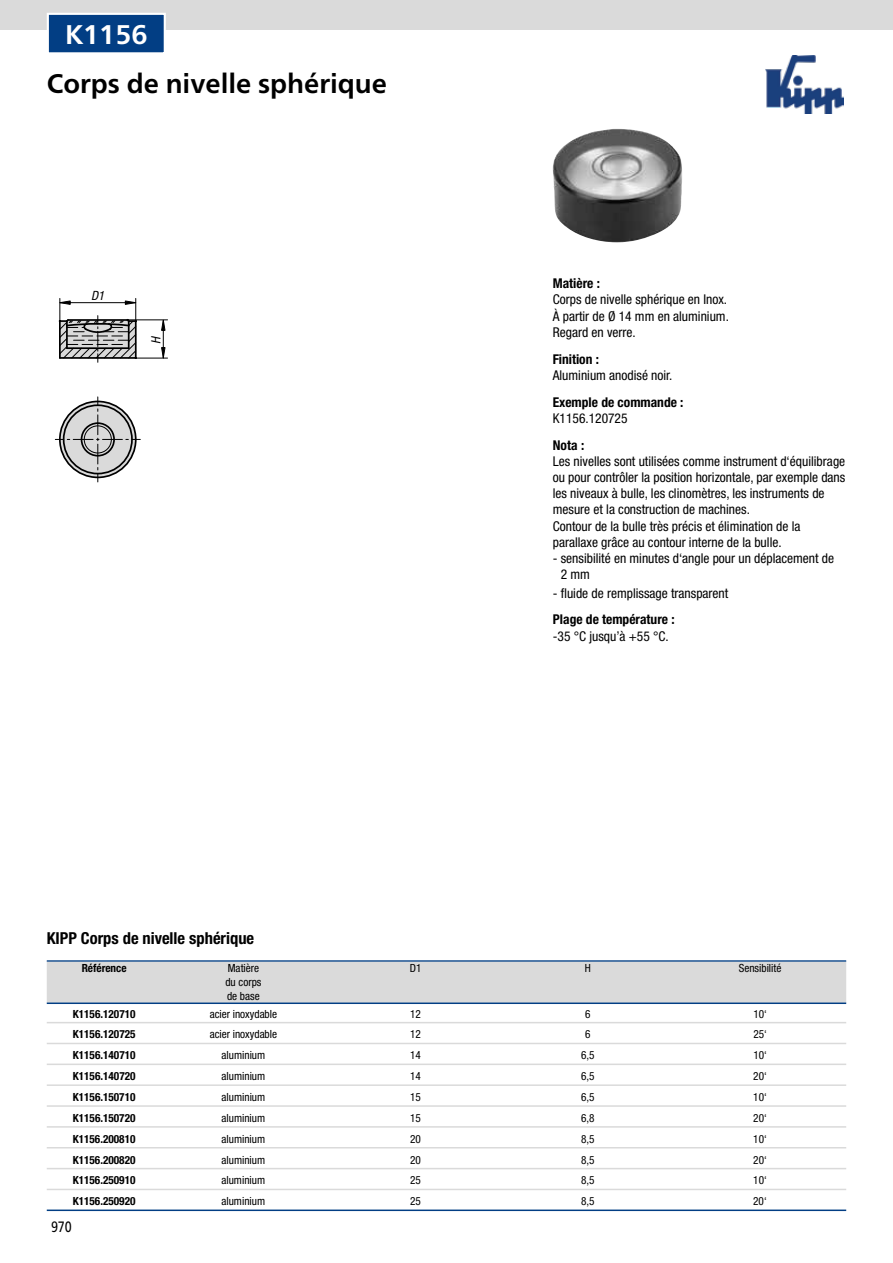
<style>
.page{position:relative;width:893px;height:1263px;background:#fff}
.page>*{position:absolute;margin:0;border:0;box-sizing:border-box;transform-origin:0 0}
.t1{font:700 27px "Frutiger Neue LTW1 G";color:#000}
.t2{font:700 27px "Frutiger Neue LTW1 G";color:#fff}
.t3{font:700 condensed 16.5px "Helvetica Neue LTW1 G";color:#000}
.t4{font:15px "Frutiger Neue LTW1 G";color:#000;scale:.81 1}
.t5{font:condensed 13.5px/16.2px "Helvetica Neue LTW1 G";color:#000}
.t6{font:700 condensed 13.5px "Helvetica Neue LTW1 G";color:#000}
.t7{font:italic condensed 12.75px "Helvetica Neue LTW1 G";color:#000}
.t8{font:condensed 11.25px/14px "Helvetica Neue LTW1 G";color:#000}
.t9{font:700 condensed 11.25px "Helvetica Neue LTW1 G";color:#000}
</style>
<div class="page">
<div style="left:0;top:0;width:893px;height:30px;background:#dadada"></div>
<img style="left:765px;top:55px;width:79px;height:58px">
<img style="left:553px;top:129px;width:129px;height:113px">
<svg style="left:161px;top:320px;width:5px;height:11px"></svg>
<svg style="left:161px;top:347px;width:5px;height:11px"></svg>
<svg style="left:55px;top:397px;width:85px;height:85px"></svg>
<div style="left:84px;top:425px;width:28px;height:28px;border:1px solid #000;border-radius:50%"></div>
<div style="left:81px;top:422px;width:34px;height:34px;border:2px solid #000;border-radius:50%"></div>
<div style="left:63px;top:404px;width:70px;height:70px;border:2px solid #000;border-radius:50%"></div>
<div style="left:59px;top:401px;width:78px;height:77px;border:2px solid #000;border-radius:50%"></div>
<svg style="left:58px;top:298px;width:83px;height:64px"></svg>
<hr style="left:60px;top:302px;width:76px;height:1px;background:#000">
<hr style="left:128px;top:319px;width:40px;height:1px;background:#000">
<hr style="left:136px;top:358px;width:32px;height:1px;background:#000">
<hr style="left:163px;top:321px;width:1px;height:37px;background:#000">
<div style="left:48px;top:14px;width:117px;height:39px;background:#023e84"></div>
<div style="left:47px;top:13px;width:119px;height:41px;border:2px solid #fff"></div>
<hr style="left:47px;top:960px;width:799px;height:2px;background:#023e84">
<div style="left:47px;top:962px;width:799px;height:41px;background:#dadada"></div>
<hr style="left:47px;top:1002px;width:799px;height:2px;background:#023e84">
<hr style="left:47px;top:1022px;width:799px;height:1px;background:#dadada">
<hr style="left:47px;top:1043px;width:799px;height:1px;background:#dadada">
<hr style="left:47px;top:1063px;width:799px;height:2px;background:#dadada">
<hr style="left:47px;top:1084px;width:799px;height:2px;background:#dadada">
<hr style="left:47px;top:1105px;width:799px;height:2px;background:#dadada">
<hr style="left:47px;top:1126px;width:799px;height:2px;background:#dadada">
<hr style="left:47px;top:1147px;width:799px;height:1px;background:#dadada">
<hr style="left:47px;top:1168px;width:799px;height:1px;background:#dadada">
<hr style="left:47px;top:1189px;width:799px;height:1px;background:#dadada">
<hr style="left:47px;top:1209px;width:799px;height:2px;background:#023e84">
<h1 class="t2" style="left:65px;top:18px;width:84px">K1156</h1>
<h1 class="t1" style="left:47px;top:67px;width:342px">Corps de nivelle sphérique</h1>
<p class="t7" style="left:91px;top:288px;width:15px">D1</p>
<p class="t7" style="left:149px;top:344px;width:9px;rotate:-90deg">H</p>
<p class="t6" style="left:553px;top:275px;width:49px">Matière :</p>
<p class="t5" style="left:553px;top:292px;width:178px">Corps de nivelle sphérique en Inox.<br>À partir de Ø 14 mm en aluminium.<br>Regard en verre.</p>
<p class="t6" style="left:553px;top:351px;width:48px">Finition :</p>
<p class="t5" style="left:553px;top:367px;width:121px">Aluminium anodisé noir.</p>
<p class="t6" style="left:553px;top:394px;width:132px">Exemple de commande :</p>
<p class="t5" style="left:553px;top:410px;width:76px">K1156.120725</p>
<p class="t6" style="left:553px;top:437px;width:33px">Nota :</p>
<p class="t5" style="left:553px;top:453px;width:294px">Les nivelles sont utilisées comme instrument d‘équilibrage ou pour contrôler la position horizontale, par exemple dans les niveaux à bulle, les clinomètres, les instruments de mesure et la construction de machines.<br>Contour de la bulle très précis et élimination de la parallaxe grâce au contour interne de la bulle.</p>
<p class="t5" style="left:561px;top:550px;width:275px;text-indent:-8px">- sensibilité en minutes d‘angle pour un déplacement de<br>2 mm</p>
<p class="t5" style="left:553px;top:585px;width:177px">- fluide de remplissage transparent</p>
<p class="t6" style="left:553px;top:611px;width:123px">Plage de température :</p>
<p class="t5" style="left:553px;top:628px;width:118px">-35 °C jusqu’à +55 °C.</p>
<p class="t3" style="left:47px;top:928px;width:209px">KIPP Corps de nivelle sphérique</p>
<p class="t9" style="left:82px;top:961px;width:46px">Référence</p>
<p class="t8" style="left:228px;top:961px;width:33px">Matière</p>
<p class="t8" style="left:410px;top:961px;width:13px">D1</p>
<p class="t8" style="left:585px;top:961px;width:8px">H</p>
<p class="t8" style="left:739px;top:961px;width:44px">Sensibilité</p>
<p class="t8" style="left:225px;top:975px;width:38px">du corps de base</p>
<p class="t9" style="left:73px;top:1007px;width:64px">K1156.120710</p>
<p class="t8" style="left:210px;top:1007px;width:69px">acier inoxydable</p>
<p class="t8" style="left:410px;top:1007px;width:12px">12</p>
<p class="t8" style="left:585px;top:1007px;width:7px">6</p>
<p class="t8" style="left:753px;top:1007px;width:15px">10‘</p>
<p class="t9" style="left:73px;top:1028px;width:64px">K1156.120725</p>
<p class="t8" style="left:210px;top:1027px;width:69px">acier inoxydable</p>
<p class="t8" style="left:410px;top:1027px;width:12px">12</p>
<p class="t8" style="left:585px;top:1027px;width:7px">6</p>
<p class="t8" style="left:753px;top:1027px;width:15px">25‘</p>
<p class="t9" style="left:73px;top:1048px;width:64px">K1156.140710</p>
<p class="t8" style="left:222px;top:1048px;width:45px">aluminium</p>
<p class="t8" style="left:410px;top:1048px;width:12px">14</p>
<p class="t8" style="left:581px;top:1048px;width:15px">6,5</p>
<p class="t8" style="left:753px;top:1048px;width:15px">10‘</p>
<p class="t9" style="left:73px;top:1069px;width:64px">K1156.140720</p>
<p class="t8" style="left:222px;top:1069px;width:45px">aluminium</p>
<p class="t8" style="left:410px;top:1069px;width:12px">14</p>
<p class="t8" style="left:581px;top:1069px;width:15px">6,5</p>
<p class="t8" style="left:753px;top:1069px;width:15px">20‘</p>
<p class="t9" style="left:73px;top:1090px;width:64px">K1156.150710</p>
<p class="t8" style="left:222px;top:1090px;width:45px">aluminium</p>
<p class="t8" style="left:410px;top:1090px;width:12px">15</p>
<p class="t8" style="left:581px;top:1090px;width:15px">6,5</p>
<p class="t8" style="left:753px;top:1090px;width:15px">10‘</p>
<p class="t9" style="left:73px;top:1111px;width:64px">K1156.150720</p>
<p class="t8" style="left:222px;top:1111px;width:45px">aluminium</p>
<p class="t8" style="left:410px;top:1111px;width:12px">15</p>
<p class="t8" style="left:581px;top:1111px;width:15px">6,8</p>
<p class="t8" style="left:753px;top:1111px;width:15px">20‘</p>
<p class="t9" style="left:73px;top:1132px;width:64px">K1156.200810</p>
<p class="t8" style="left:221px;top:1132px;width:45px">aluminium</p>
<p class="t8" style="left:410px;top:1132px;width:12px">20</p>
<p class="t8" style="left:581px;top:1132px;width:15px">8,5</p>
<p class="t8" style="left:753px;top:1132px;width:15px">10‘</p>
<p class="t9" style="left:73px;top:1153px;width:64px">K1156.200820</p>
<p class="t8" style="left:221px;top:1153px;width:45px">aluminium</p>
<p class="t8" style="left:410px;top:1153px;width:12px">20</p>
<p class="t8" style="left:581px;top:1153px;width:15px">8,5</p>
<p class="t8" style="left:753px;top:1153px;width:15px">20‘</p>
<p class="t9" style="left:73px;top:1174px;width:64px">K1156.250910</p>
<p class="t8" style="left:221px;top:1173px;width:45px">aluminium</p>
<p class="t8" style="left:410px;top:1173px;width:12px">25</p>
<p class="t8" style="left:581px;top:1173px;width:15px">8,5</p>
<p class="t8" style="left:753px;top:1173px;width:15px">10‘</p>
<p class="t9" style="left:73px;top:1194px;width:64px">K1156.250920</p>
<p class="t8" style="left:221px;top:1194px;width:45px">aluminium</p>
<p class="t8" style="left:410px;top:1194px;width:12px">25</p>
<p class="t8" style="left:581px;top:1194px;width:15px">8,5</p>
<p class="t8" style="left:753px;top:1194px;width:15px">20‘</p>
<p class="t4" style="left:51px;top:1215px;width:27px">970</p>
</div>
